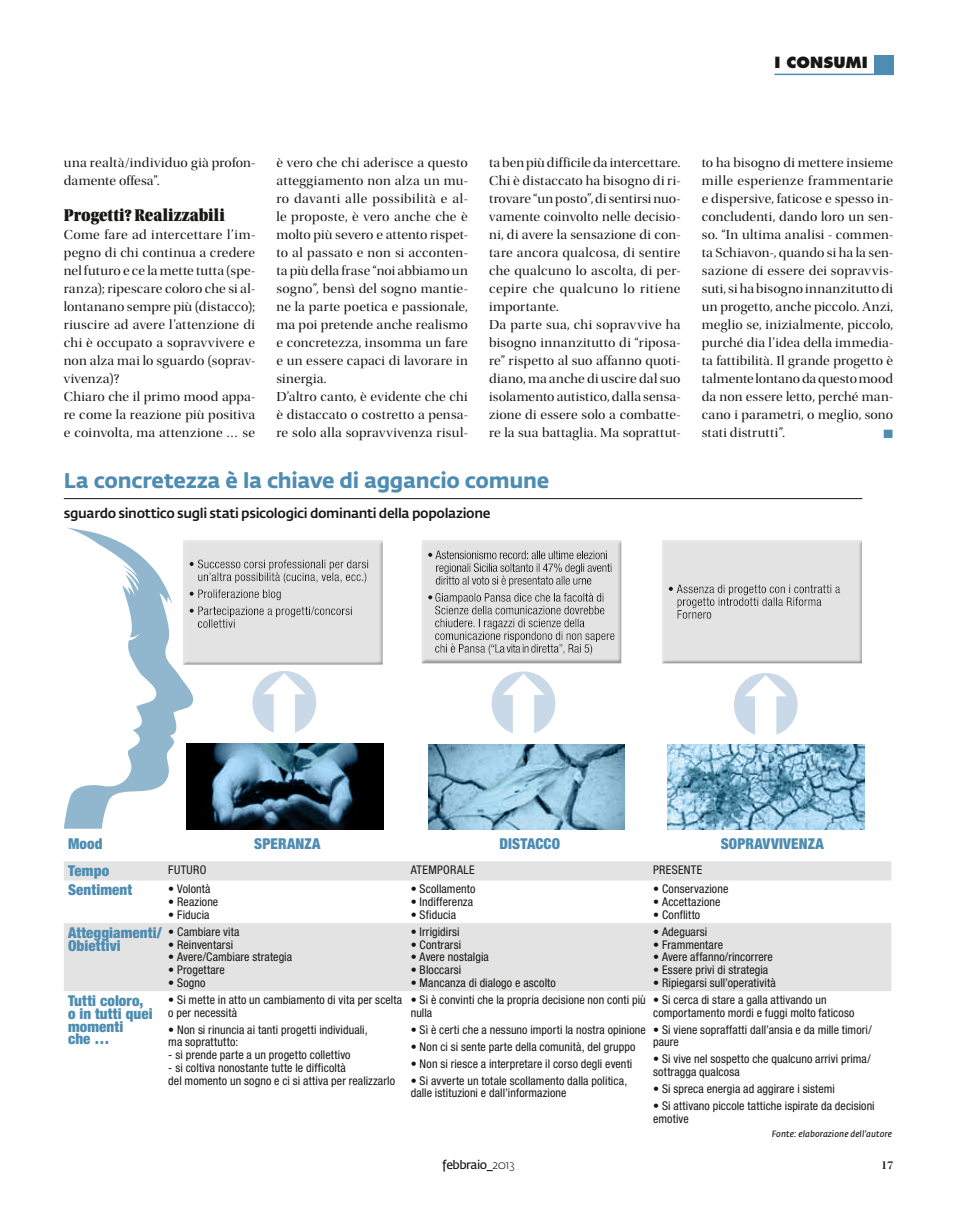
<style>
.page{position:relative;width:957px;height:1212px;background:#fff}
.page>*{position:absolute;margin:0;border:0;box-sizing:border-box;transform-origin:0 0}
.t1{font:700 21px "Fedra Sans Std";letter-spacing:-.015em;color:#4e8cb1}
.t2{font:18px "Utopia Std Black Headline";letter-spacing:.01em;color:#171715;scale:.85 1}
.t3{font:900 condensed 15px/12.8px "Helvetica Neue LT Std";letter-spacing:.01em;color:#4e8cb1}
.t4{font:800 15px "Futura Std";letter-spacing:.005em;color:#171715}
.t5{font:13.5px/18px "Utopia Std Disp";letter-spacing:.015em;color:#171715;scale:1.05 1}
.t6{font:500 13.5px "Fedra Sans Std";letter-spacing:-.025em;color:#171715}
.t7{font:condensed 12px/12.8px "Helvetica Neue LT Std";letter-spacing:.01em;color:#171715}
.t8{font:600 12px "Fedra Sans Std";letter-spacing:-.04em;color:#171715}
.t9{font:condensed 12px "Helvetica Neue LT Std";letter-spacing:.03em;color:#171715}
.t10{font:12px "Utopia Std Semibold Disp";color:#171715}
.t11{font:12px "Zapf Dingbats";color:#4e8cb1;scale:1.05 1}
.t12{font:italic 600 9px "Fedra Sans Std";letter-spacing:.01em;color:#171715}
.s1{font-weight:300}
</style>
<div class="page">
<hr style="left:774px;top:74px;width:119px;height:1px;background:#4e8cb1">
<div style="left:874px;top:55px;width:19px;height:20px;background:#4e8cb1"></div>
<hr style="left:64px;top:498px;width:798px;height:1px;background:#171715">
<svg style="left:64px;top:861px;width:827px;height:130px;fill:#e3e3e3"></svg>
<svg style="left:428px;top:744px;width:197px;height:85px;background:#87b3cb"></svg>
<svg style="left:667px;top:744px;width:198px;height:85px;background:#83b3cc"></svg>
<svg style="left:492px;top:671px;width:63px;height:62px"></svg>
<svg style="left:734px;top:673px;width:63px;height:62px"></svg>
<svg style="left:64px;top:527px;width:318px;height:302px"></svg>
<div style="left:181px;top:535px;width:202px;height:129px;background:#fff"></div>
<div style="left:181px;top:539px;width:202px;height:128px;background:#171715;opacity:.35"></div>
<div style="left:420px;top:537px;width:205px;height:129px;background:#171715;opacity:.35"></div>
<div style="left:660px;top:539px;width:203px;height:127px;background:#171715;opacity:.35"></div>
<p class="t4" style="left:774px;top:53px;width:93px">i CONSUMI</p>
<p class="t5" style="left:276px;top:154px;width:184px">è vero che chi aderisce a questo atteggiamento non alza un mu&shy;ro davanti alle possibilità e al&shy;le proposte, è vero anche che è molto più severo e attento rispet&shy;to al passato e non si acconten&shy;ta più della frase “noi abbiamo un sogno”, bensì del sogno mantie&shy;ne la parte poetica e passionale, ma poi pretende anche realismo e concretezza, insomma un fare e un essere capaci di lavorare in sinergia.<br>D’altro canto, è evidente che chi è distaccato o costretto a pensa&shy;re solo alla sopravvivenza risul-</p>
<p class="t5" style="left:489px;top:154px;width:184px">ta ben più difficile da intercettare.<br>Chi è distaccato ha bisogno di ri&shy;trovare “un posto”, di sentirsi nuo&shy;vamente coinvolto nelle decisio&shy;ni, di avere la sensazione di con&shy;tare ancora qualcosa, di sentire che qualcuno lo ascolta, di per&shy;cepire che qualcuno lo ritiene importante.<br>Da parte sua, chi sopravvive ha bisogno innanzitutto di “riposa&shy;re” rispetto al suo affanno quoti&shy;diano, ma anche di uscire dal suo isolamento autistico, dalla sensa&shy;zione di essere solo a combatte&shy;re la sua battaglia. Ma soprattut-</p>
<p class="t5" style="left:702px;top:154px;width:184px;text-align:justify">to ha bisogno di mettere insieme mille esperienze frammentarie e dispersive, faticose e spesso in&shy;concludenti, dando loro un sen&shy;so. “In ultima analisi - commen&shy;ta Schiavon-, quando si ha la sen&shy;sazione di essere dei sopravvis&shy;suti, si ha bisogno innanzitutto di un progetto, anche piccolo. Anzi, meglio se, inizialmente, piccolo, purché dia l’idea della immedia&shy;ta fattibilità. Il grande progetto è talmente lontano da questo mood da non essere letto, perché man&shy;cano i parametri, o meglio, sono stati distrutti”.</p>
<p class="t5" style="left:64px;top:154px;width:184px">una realtà/individuo già profon&shy;damente offesa”.</p>
<h2 class="t2" style="left:64px;top:206px;width:191px">Progetti? Realizzabili</h2>
<p class="t5" style="left:64px;top:226px;width:184px">Come fare ad intercettare l’im&shy;pegno di chi continua a credere nel futuro e ce la mette tutta (spe&shy;ranza); ripescare coloro che si al&shy;lontanano sempre più (distacco); riuscire ad avere l’attenzione di chi è occupato a sopravvivere e non alza mai lo sguardo (soprav&shy;vivenza)?<br>Chiaro che il primo mood appa&shy;re come la reazione più positiva e coinvolta, ma attenzione … se</p>
<h1 class="t1" style="left:64px;top:467px;width:487px">La concretezza è la chiave di aggancio comune</h1>
<p class="t6" style="left:64px;top:504px;width:428px">sguardo sinottico sugli stati psicologici dominanti della popolazione</p>
<p class="t11" style="left:883px;top:428px;width:11px">■</p>
<p class="t3" style="left:68px;top:836px;width:36px">Mood</p>
<p class="t3" style="left:254px;top:836px;width:68px">SPERANZA</p>
<p class="t3" style="left:499px;top:836px;width:62px">DISTACCO</p>
<p class="t3" style="left:721px;top:836px;width:104px">SOPRAVVIVENZA</p>
<p class="t3" style="left:68px;top:864px;width:43px">Tempo</p>
<p class="t7" style="left:168px;top:863px;width:40px">FUTURO</p>
<p class="t9" style="left:411px;top:863px;width:66px">ATEMPORALE</p>
<p class="t7" style="left:653px;top:863px;width:51px">PRESENTE</p>
<p class="t3" style="left:68px;top:883px;width:66px">Sentiment</p>
<p class="t7" style="left:168px;top:882px;width:44px">• Volontà</p>
<p class="t7" style="left:168px;top:895px;width:51px">• Reazione</p>
<p class="t7" style="left:168px;top:908px;width:43px">• Fiducia</p>
<p class="t7" style="left:653px;top:882px;width:77px">• Conservazione</p>
<p class="t7" style="left:653px;top:895px;width:69px">• Accettazione</p>
<p class="t7" style="left:653px;top:908px;width:49px">• Conflitto</p>
<p class="t7" style="left:411px;top:882px;width:66px">• Scollamento</p>
<p class="t7" style="left:411px;top:895px;width:64px">• Indifferenza</p>
<p class="t7" style="left:411px;top:908px;width:47px">• Sfiducia</p>
<p class="t3" style="left:68px;top:926px;width:95px">Atteggiamenti/<br>Obiettivi</p>
<p class="t7" style="left:168px;top:925px;width:73px">• Cambiare vita</p>
<p class="t7" style="left:168px;top:938px;width:66px">• Reinventarsi</p>
<p class="t7" style="left:168px;top:951px;width:125px">• Avere/Cambiare strategia</p>
<p class="t7" style="left:168px;top:963px;width:58px">• Progettare</p>
<p class="t7" style="left:168px;top:976px;width:39px">• Sogno</p>
<p class="t3" style="left:68px;top:994px;width:86px">Tutti coloro, o in tutti quei momenti<br>che …</p>
<p class="t7" style="left:168px;top:993px;width:235px">• Si mette in atto un cambiamento di vita per scelta o per necessità</p>
<p class="t7" style="left:168px;top:1023px;width:201px">• Non si rinuncia ai tanti progetti individuali, ma soprattutto:</p>
<p class="t7" style="left:168px;top:1048px;width:184px">- si prende parte a un progetto collettivo</p>
<p class="t7" style="left:168px;top:1061px;width:228px">- si coltiva nonostante tutte le difficoltà<br>del momento un sogno e ci si attiva per realizzarlo</p>
<p class="t7" style="left:411px;top:925px;width:50px">• Irrigidirsi</p>
<p class="t7" style="left:411px;top:938px;width:52px">• Contrarsi</p>
<p class="t7" style="left:411px;top:951px;width:80px">• Avere nostalgia</p>
<p class="t7" style="left:411px;top:963px;width:52px">• Bloccarsi</p>
<p class="t7" style="left:411px;top:976px;width:147px">• Mancanza di dialogo e ascolto</p>
<p class="t7" style="left:411px;top:993px;width:237px">• Si è convinti che la propria decisione non conti più nulla</p>
<p class="t7" style="left:411px;top:1023px;width:236px">• Sì è certi che a nessuno importi la nostra opinione</p>
<p class="t7" style="left:411px;top:1040px;width:226px">• Non ci si sente parte della comunità, del gruppo</p>
<p class="t7" style="left:411px;top:1057px;width:223px">• Non si riesce a interpretare il corso degli eventi</p>
<p class="t7" style="left:411px;top:1074px;width:218px">• Si avverte un totale scollamento dalla politica, dalle istituzioni e dall’informazione</p>
<p class="t7" style="left:653px;top:925px;width:56px">• Adeguarsi</p>
<p class="t7" style="left:653px;top:938px;width:71px">• Frammentare</p>
<p class="t7" style="left:653px;top:951px;width:121px">• Avere affanno/rincorrere</p>
<p class="t7" style="left:653px;top:963px;width:117px">• Essere privi di strategia</p>
<p class="t7" style="left:653px;top:976px;width:124px">• Ripiegarsi sull’operatività</p>
<p class="t7" style="left:653px;top:993px;width:203px">• Si cerca di stare a galla attivando un comportamento mordi e fuggi molto faticoso</p>
<p class="t7" style="left:653px;top:1023px;width:220px">• Si viene sopraffatti dall’ansia e da mille timori/ paure</p>
<p class="t7" style="left:653px;top:1053px;width:219px">• Si vive nel sospetto che qualcuno arrivi prima/ sottragga qualcosa</p>
<p class="t7" style="left:653px;top:1082px;width:183px">• Si spreca energia ad aggirare i sistemi</p>
<p class="t7" style="left:653px;top:1099px;width:223px">• Si attivano piccole tattiche ispirate da decisioni emotive</p>
<p class="t12" style="left:771px;top:1129px;width:122px">Fonte: elaborazione dell'autore</p>
<p class="t8" style="left:443px;top:1157px;width:74px">febbraio_<span class="s1">2013</span></p>
<p class="t10" style="left:881px;top:1158px;width:14px">17</p>
</div>
